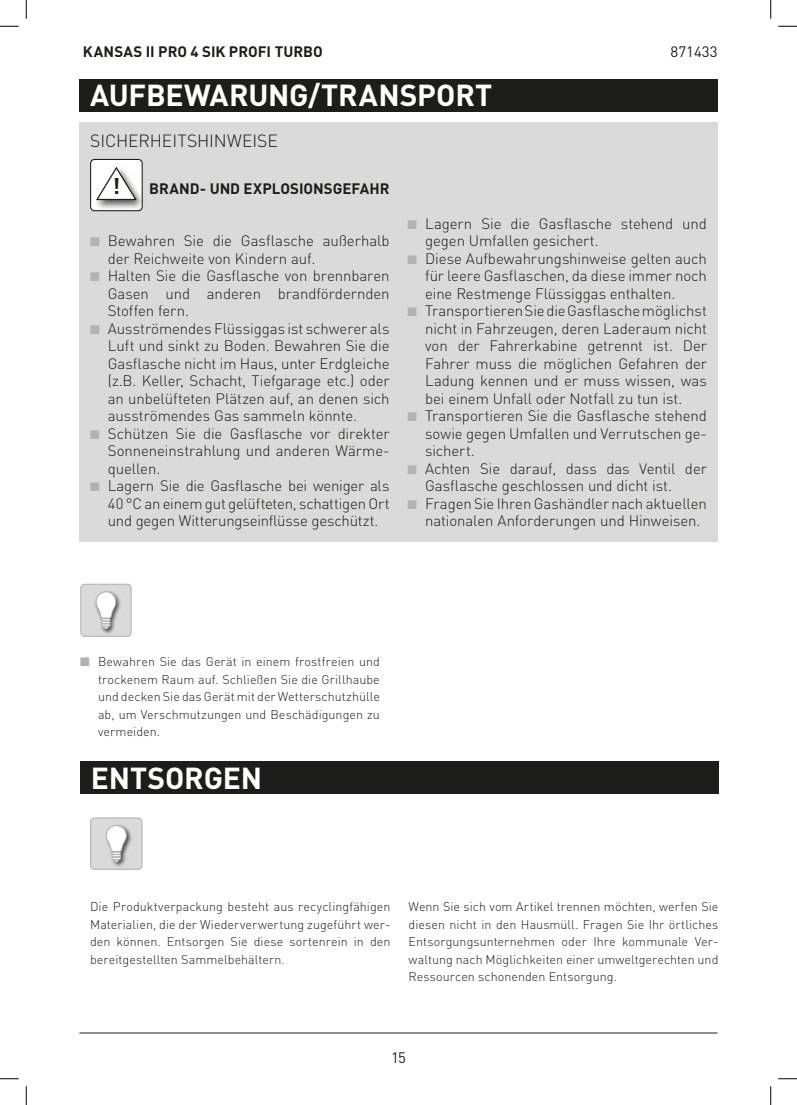
<style>
.page{position:relative;width:797px;height:1105px;background:#fff}
.page>*{position:absolute;margin:0;border:0;box-sizing:border-box;transform-origin:0 0}
.t1{font:700 30px "DIN Pro";letter-spacing:-.01em;color:#fff}
.t2{font:700 22.5px "DIN Pro";color:#1d1d1b}
.FLIESSTEXT{font:300 17.5px "DIN Pro";letter-spacing:-.005em;color:#1d1d1b}
.t3{font:300 15px/17.5px "DIN Pro";letter-spacing:-.005em;color:#1d1d1b;text-align:justify}
.t4{font:700 15px "DIN Pro";color:#1d1d1b}
.t5{font:15px "DIN Pro";color:#1d1d1b}
.AUFZAEHLUNG{font:300 12.5px/17.5px "DIN Pro";letter-spacing:.005em;color:#1d1d1b;text-align:justify}
</style>
<div class="page">
<div style="left:79px;top:122px;width:638px;height:419px;background:#dadada"></div>
<hr style="left:79px;top:1032px;width:638px;height:1px;background:#1d1d1b">
<div style="left:79px;top:80px;width:638px;height:32px;background:#1d1d1b"></div>
<svg style="left:80px;top:584px;width:52px;height:53px;background:#d5d5d5"></svg>
<div style="left:80px;top:761px;width:638px;height:33px;background:#1d1d1b"></div>
<svg style="left:90px;top:817px;width:52px;height:53px;background:#d5d5d5"></svg>
<svg style="left:90px;top:159px;width:53px;height:52px;background:#d5d5d5"></svg>
<svg style="left:0;top:25px;width:19px;height:2px"></svg>
<svg style="left:778px;top:25px;width:19px;height:2px"></svg>
<svg style="left:0;top:1078px;width:19px;height:1px"></svg>
<svg style="left:778px;top:1078px;width:19px;height:1px"></svg>
<svg style="left:25px;top:0;width:2px;height:19px"></svg>
<svg style="left:25px;top:1086px;width:2px;height:19px"></svg>
<svg style="left:770px;top:0;width:1px;height:19px"></svg>
<svg style="left:770px;top:1086px;width:1px;height:19px"></svg>
<p class="t4" style="left:83px;top:40px;width:241px">KANSAS II PRO 4 SIK PROFI TURBO</p>
<p class="t5" style="left:670px;top:41px;width:48px">871433</p>
<p class="t1" style="left:90px;top:72px;width:403px">AUFBEWARUNG/TRANSPORT</p>
<p class="FLIESSTEXT" style="left:90px;top:127px;width:189px">SICHERHEITSHINWEISE</p>
<p class="t4" style="left:149px;top:177px;width:242px">BRAND- UND EXPLOSIONSGEFAHR</p>
<p class="t2" style="left:112px;top:169px;width:9px">!</p>
<p class="t3" style="left:108px;top:231px;width:283px">Bewahren Sie die Gasflasche außerhalb der Reichweite von Kindern auf.</p>
<p class="t3" style="left:108px;top:266px;width:283px">Halten Sie die Gasflasche von brennbaren Gasen und anderen brandfördernden Stoffen fern.</p>
<p class="t3" style="left:108px;top:319px;width:283px">Ausströmendes Flüssiggas ist schwerer als Luft und sinkt zu Boden. Bewahren Sie die Gasflasche nicht im Haus, unter Erdgleiche (z.B. Keller, Schacht, Tiefgarage etc.) oder an unbelüfteten Plätzen auf, an denen sich ausströmendes Gas sammeln könnte.</p>
<p class="t3" style="left:108px;top:424px;width:283px">Schützen Sie die Gasflasche vor direkter Sonneneinstrahlung und anderen Wärme&shy;quellen.</p>
<p class="t3" style="left:108px;top:476px;width:283px">Lagern Sie die Gasflasche bei weniger als 40 °C an einem gut gelüfteten, schattigen Ort und gegen Witterungseinflüsse geschützt.</p>
<p class="t3" style="left:425px;top:214px;width:283px">Lagern Sie die Gasflasche stehend und gegen Umfallen gesichert.</p>
<p class="t3" style="left:425px;top:249px;width:283px">Diese Aufbewahrungshinweise gelten auch für leere Gasflaschen, da diese immer noch eine Restmenge Flüssiggas enthalten.</p>
<p class="t3" style="left:425px;top:301px;width:283px">Transportieren Sie die Gasflasche möglichst nicht in Fahrzeugen, deren Laderaum nicht von der Fahrerkabine getrennt ist. Der Fahrer muss die möglichen Gefahren der Ladung kennen und er muss wissen, was bei einem Unfall oder Notfall zu tun ist.</p>
<p class="t3" style="left:425px;top:406px;width:283px">Transportieren Sie die Gasflasche stehend sowie gegen Umfallen und Verrutschen ge&shy;sichert.</p>
<p class="t3" style="left:425px;top:459px;width:283px">Achten Sie darauf, dass das Ventil der<br>Gasflasche geschlossen und dicht ist.</p>
<p class="t3" style="left:425px;top:494px;width:283px">Fragen Sie Ihren Gashändler nach aktuellen nationalen Anforderungen und Hinweisen.</p>
<p class="AUFZAEHLUNG" style="left:98px;top:652px;width:283px">Bewahren Sie das Gerät in einem frostfreien und trockenem Raum auf. Schließen Sie die Grillhaube und decken Sie das Gerät mit der Wetterschutzhülle ab, um Verschmutzungen und Beschädigungen zu vermeiden.</p>
<p class="t1" style="left:91px;top:754px;width:173px">ENTSORGEN</p>
<p class="AUFZAEHLUNG" style="left:90px;top:897px;width:302px">Die Produktverpackung besteht aus recyclingfähigen Materialien, die der Wiederverwertung zugeführt wer&shy;den können. Entsorgen Sie diese sortenrein in den bereitgestellten Sammelbehältern.</p>
<p class="AUFZAEHLUNG" style="left:408px;top:897px;width:311px">Wenn Sie sich vom Artikel trennen möchten, werfen Sie diesen nicht in den Hausmüll. Fragen Sie Ihr örtliches Entsorgungsunternehmen oder Ihre kommunale Ver&shy;waltung nach Möglichkeiten einer umweltgerechten und Ressourcen schonenden Entsorgung.</p>
<p class="t5" style="left:391px;top:1047px;width:16px">15</p>
</div>
